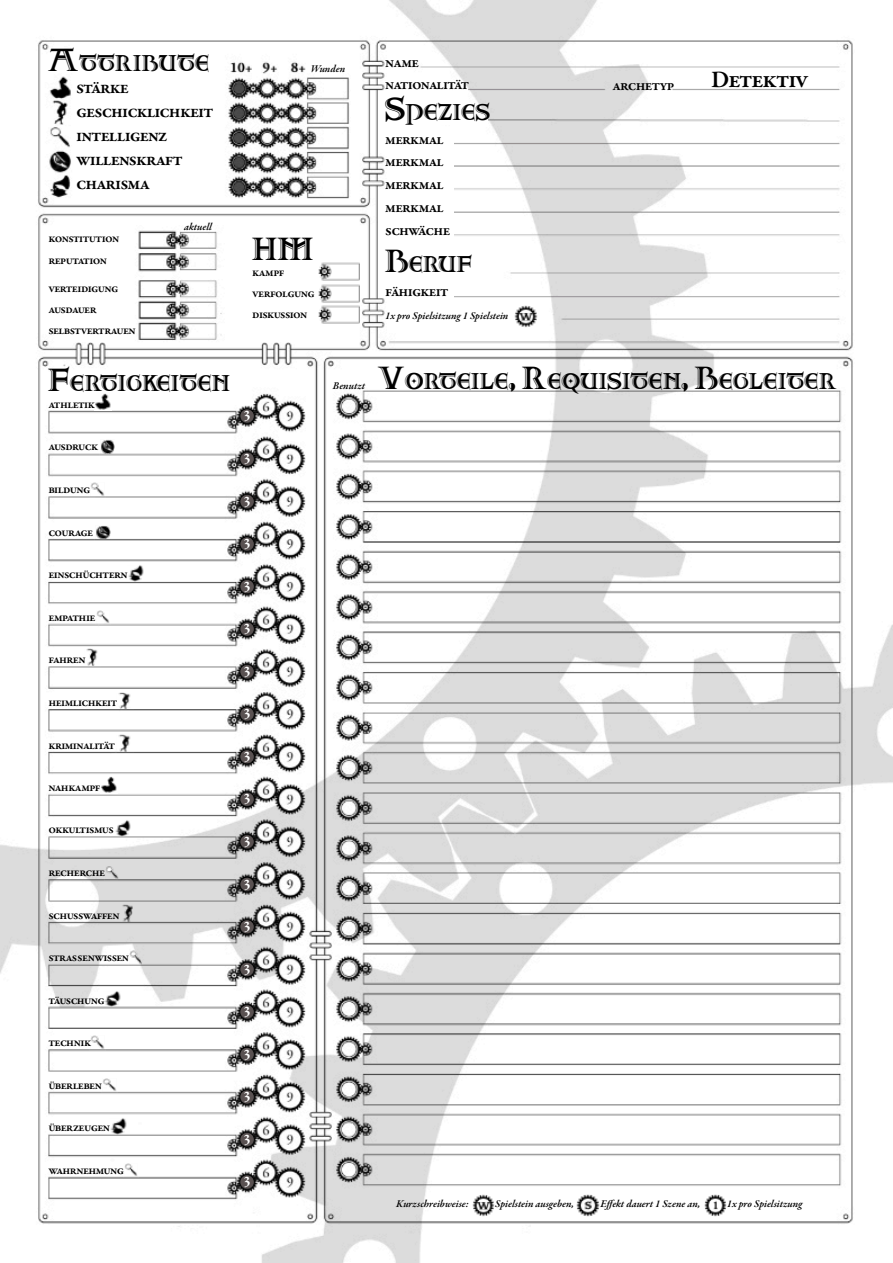
<style>
.page{position:relative;width:893px;height:1263px;background:#fff}
.page>*{position:absolute;margin:0;border:0;box-sizing:border-box;transform-origin:0 0}
.t1{font:30px "Two For Juan NF";color:#000}
.t2{font:600 24px "Garamond Premr Pro";letter-spacing:-.045em;color:#000}
.t3{font:21.45px "Two For Juan NF";color:#000}
.t4{font:600 18px "Garamond Premr Pro";letter-spacing:-.05em;color:#000}
.t5{font:600 18px "Garamond Premr Pro";color:#fff}
.t6{font:600 15px "Garamond Premr Pro";letter-spacing:-.05em;color:#000}
.t7{font:600 15px "Garamond Premr Pro";letter-spacing:-.07em;color:#000}
.t8{font:600 12px "Garamond Premr Pro";letter-spacing:-.055em;color:#000}
.t9{font:italic 600 10.5px "Garamond Premr Pro";color:#000}
</style>
<div class="page">
<img style="left:0;top:0;width:893px;height:1263px">
<img style="left:90px;top:1035px;width:15px;height:15px">
<img style="left:102px;top:1077px;width:15px;height:16px">
<img style="left:105px;top:865px;width:15px;height:15px">
<img style="left:128px;top:950px;width:14px;height:15px">
<img style="left:123px;top:1162px;width:15px;height:15px">
<img style="left:90px;top:482px;width:15px;height:15px">
<img style="left:95px;top:609px;width:15px;height:16px">
<img style="left:104px;top:990px;width:17px;height:18px">
<img style="left:110px;top:1117px;width:17px;height:18px">
<img style="left:115px;top:692px;width:18px;height:18px">
<img style="left:115px;top:735px;width:18px;height:17px">
<img style="left:120px;top:905px;width:12px;height:17px">
<img style="left:83px;top:649px;width:18px;height:17px">
<img style="left:95px;top:394px;width:16px;height:17px">
<img style="left:101px;top:777px;width:16px;height:16px">
<img style="left:315px;top:262px;width:44px;height:19px">
<img style="left:315px;top:283px;width:44px;height:19px">
<img style="left:315px;top:304px;width:44px;height:19px">
<div style="left:453px;top:89px;width:15px;height:5px;background:#fff"></div>
<div style="left:427px;top:119px;width:61px;height:6px;background:#fff"></div>
<div style="left:410px;top:133px;width:43px;height:179px;background:#fff"></div>
<img style="left:515px;top:305px;width:22px;height:22px">
<img style="left:472px;top:1194px;width:23px;height:22px">
<div style="left:241px;top:409px;width:13px;height:13px;background:#595151;border-radius:50%"></div>
<div style="left:241px;top:453px;width:13px;height:12px;background:#595151;border-radius:50%"></div>
<div style="left:241px;top:495px;width:13px;height:13px;background:#595151;border-radius:50%"></div>
<div style="left:241px;top:538px;width:13px;height:12px;background:#595151;border-radius:50%"></div>
<div style="left:241px;top:580px;width:13px;height:13px;background:#595151;border-radius:50%"></div>
<div style="left:241px;top:623px;width:13px;height:12px;background:#595151;border-radius:50%"></div>
<div style="left:240px;top:665px;width:14px;height:13px;background:#595151;border-radius:50%"></div>
<div style="left:240px;top:708px;width:14px;height:12px;background:#595151;border-radius:50%"></div>
<div style="left:240px;top:750px;width:14px;height:13px;background:#595151;border-radius:50%"></div>
<div style="left:240px;top:793px;width:14px;height:12px;background:#595151;border-radius:50%"></div>
<div style="left:240px;top:835px;width:14px;height:13px;background:#595151;border-radius:50%"></div>
<div style="left:240px;top:878px;width:14px;height:13px;background:#595151;border-radius:50%"></div>
<div style="left:240px;top:920px;width:14px;height:13px;background:#595151;border-radius:50%"></div>
<div style="left:240px;top:963px;width:14px;height:13px;background:#595151;border-radius:50%"></div>
<div style="left:240px;top:1005px;width:14px;height:13px;background:#595151;border-radius:50%"></div>
<div style="left:240px;top:1048px;width:14px;height:13px;background:#595151;border-radius:50%"></div>
<div style="left:240px;top:1090px;width:14px;height:13px;background:#595151;border-radius:50%"></div>
<div style="left:240px;top:1133px;width:14px;height:13px;background:#595151;border-radius:50%"></div>
<div style="left:240px;top:1175px;width:14px;height:13px;background:#595151;border-radius:50%"></div>
<img style="left:577px;top:1194px;width:22px;height:22px">
<img style="left:704px;top:1194px;width:22px;height:22px">
<img style="left:99px;top:439px;width:17px;height:16px">
<img style="left:95px;top:524px;width:16px;height:17px">
<img style="left:127px;top:565px;width:17px;height:17px">
<img style="left:115px;top:820px;width:17px;height:17px">
<p class="t1" style="left:48px;top:39px;width:32px">A</p>
<p class="t3" style="left:79px;top:48px;width:132px">TTRIBUTE</p>
<p class="t4" style="left:76px;top:80px;width:54px">Stärke</p>
<p class="t4" style="left:76px;top:104px;width:139px">Geschicklichkeit</p>
<p class="t4" style="left:76px;top:128px;width:93px">Intelligenz</p>
<p class="t4" style="left:76px;top:152px;width:108px">Willenskraft</p>
<p class="t4" style="left:76px;top:176px;width:75px">Charisma</p>
<p class="t8" style="left:48px;top:233px;width:73px">Konstitution</p>
<p class="t8" style="left:48px;top:255px;width:60px">Reputation</p>
<p class="t8" style="left:48px;top:283px;width:72px">Verteidigung</p>
<p class="t8" style="left:48px;top:304px;width:50px">Ausdauer</p>
<p class="t8" style="left:48px;top:325px;width:89px">Selbstvertrauen</p>
<p class="t9" style="left:184px;top:222px;width:29px">aktuell</p>
<p class="t1" style="left:48px;top:359px;width:24px">F</p>
<p class="t3" style="left:70px;top:368px;width:162px">ERTIGKEITEN</p>
<p class="t8" style="left:48px;top:399px;width:48px">Athletik</p>
<p class="t8" style="left:48px;top:442px;width:51px">Ausdruck</p>
<p class="t8" style="left:48px;top:485px;width:44px">Bildung</p>
<p class="t8" style="left:48px;top:527px;width:47px">Courage</p>
<p class="t8" style="left:48px;top:570px;width:81px">Einschüchtern</p>
<p class="t8" style="left:48px;top:612px;width:49px">Empathie</p>
<p class="t8" style="left:48px;top:655px;width:39px">Fahren</p>
<p class="t8" style="left:48px;top:697px;width:70px">Heimlichkeit</p>
<p class="t8" style="left:48px;top:740px;width:68px">Kriminalität</p>
<p class="t8" style="left:48px;top:782px;width:54px">Nahkampf</p>
<p class="t8" style="left:48px;top:825px;width:67px">Okkultismus</p>
<p class="t8" style="left:48px;top:867px;width:59px">Recherche</p>
<p class="t8" style="left:48px;top:910px;width:73px">Schusswaffen</p>
<p class="t8" style="left:48px;top:952px;width:82px">Straßenwissen</p>
<p class="t8" style="left:48px;top:995px;width:58px">Täuschung</p>
<p class="t8" style="left:48px;top:1037px;width:44px">Technik</p>
<p class="t8" style="left:48px;top:1080px;width:55px">Überleben</p>
<p class="t8" style="left:48px;top:1122px;width:63px">Überzeugen</p>
<p class="t8" style="left:48px;top:1165px;width:77px">Wahrnehmung</p>
<p class="t9" style="left:311px;top:64px;width:36px">Wunden</p>
<p class="t1" style="left:252px;top:227px;width:63px">HM</p>
<p class="t8" style="left:252px;top:267px;width:34px">Kampf</p>
<p class="t8" style="left:252px;top:288px;width:64px">Verfolgung</p>
<p class="t8" style="left:252px;top:309px;width:57px">Diskussion</p>
<p class="t6" style="left:385px;top:56px;width:35px">Name</p>
<p class="t6" style="left:385px;top:78px;width:85px">Nationalität</p>
<p class="t1" style="left:385px;top:88px;width:22px">S</p>
<p class="t3" style="left:405px;top:97px;width:86px">PEZIES</p>
<p class="t6" style="left:385px;top:133px;width:60px">Merkmal</p>
<p class="t6" style="left:385px;top:155px;width:60px">Merkmal</p>
<p class="t6" style="left:385px;top:178px;width:60px">Merkmal</p>
<p class="t6" style="left:385px;top:201px;width:60px">Merkmal</p>
<p class="t1" style="left:385px;top:240px;width:25px">B</p>
<p class="t3" style="left:409px;top:249px;width:65px">ERUF</p>
<p class="t7" style="left:385px;top:224px;width:67px">Schwäche</p>
<p class="t6" style="left:385px;top:285px;width:65px">Fähigkeit</p>
<p class="t9" style="left:385px;top:312px;width:125px">1x pro Spielsitzung 1 Spielstein</p>
<p class="t6" style="left:612px;top:79px;width:64px">Archetyp</p>
<p class="t2" style="left:711px;top:69px;width:99px">Detektiv</p>
<p class="t5" style="left:243px;top:405px;width:10px">3</p>
<p class="t5" style="left:243px;top:448px;width:10px">3</p>
<p class="t5" style="left:243px;top:491px;width:10px">3</p>
<p class="t5" style="left:243px;top:533px;width:10px">3</p>
<p class="t5" style="left:243px;top:576px;width:10px">3</p>
<p class="t5" style="left:243px;top:618px;width:10px">3</p>
<p class="t5" style="left:243px;top:661px;width:10px">3</p>
<p class="t5" style="left:243px;top:703px;width:10px">3</p>
<p class="t5" style="left:243px;top:746px;width:10px">3</p>
<p class="t5" style="left:243px;top:788px;width:10px">3</p>
<p class="t5" style="left:243px;top:831px;width:10px">3</p>
<p class="t5" style="left:243px;top:873px;width:10px">3</p>
<p class="t5" style="left:243px;top:916px;width:10px">3</p>
<p class="t5" style="left:243px;top:958px;width:10px">3</p>
<p class="t5" style="left:243px;top:1001px;width:10px">3</p>
<p class="t5" style="left:243px;top:1043px;width:10px">3</p>
<p class="t5" style="left:243px;top:1086px;width:10px">3</p>
<p class="t5" style="left:243px;top:1129px;width:10px">3</p>
<p class="t5" style="left:243px;top:1171px;width:10px">3</p>
<p class="t9" style="left:333px;top:381px;width:34px">Benutzt</p>
<p class="t1" style="left:378px;top:357px;width:29px">V</p>
<p class="t3" style="left:405px;top:366px;width:105px">ORTEILE</p>
<p class="t1" style="left:508px;top:357px;width:40px">, R</p>
<p class="t3" style="left:547px;top:366px;width:136px">EQUISITEN</p>
<p class="t1" style="left:681px;top:357px;width:39px">, B</p>
<p class="t3" style="left:718px;top:366px;width:120px">EGLEITER</p>
<p class="t9" style="left:396px;top:1199px;width:74px">Kurzschreibweise:</p>
<p class="t9" style="left:495px;top:1199px;width:80px">Spielstein ausgeben,</p>
<p class="t9" style="left:601px;top:1199px;width:101px">Effekt dauert 1 Szene an,</p>
<p class="t9" style="left:727px;top:1199px;width:77px">1x pro Spielsitzung</p>
</div>
